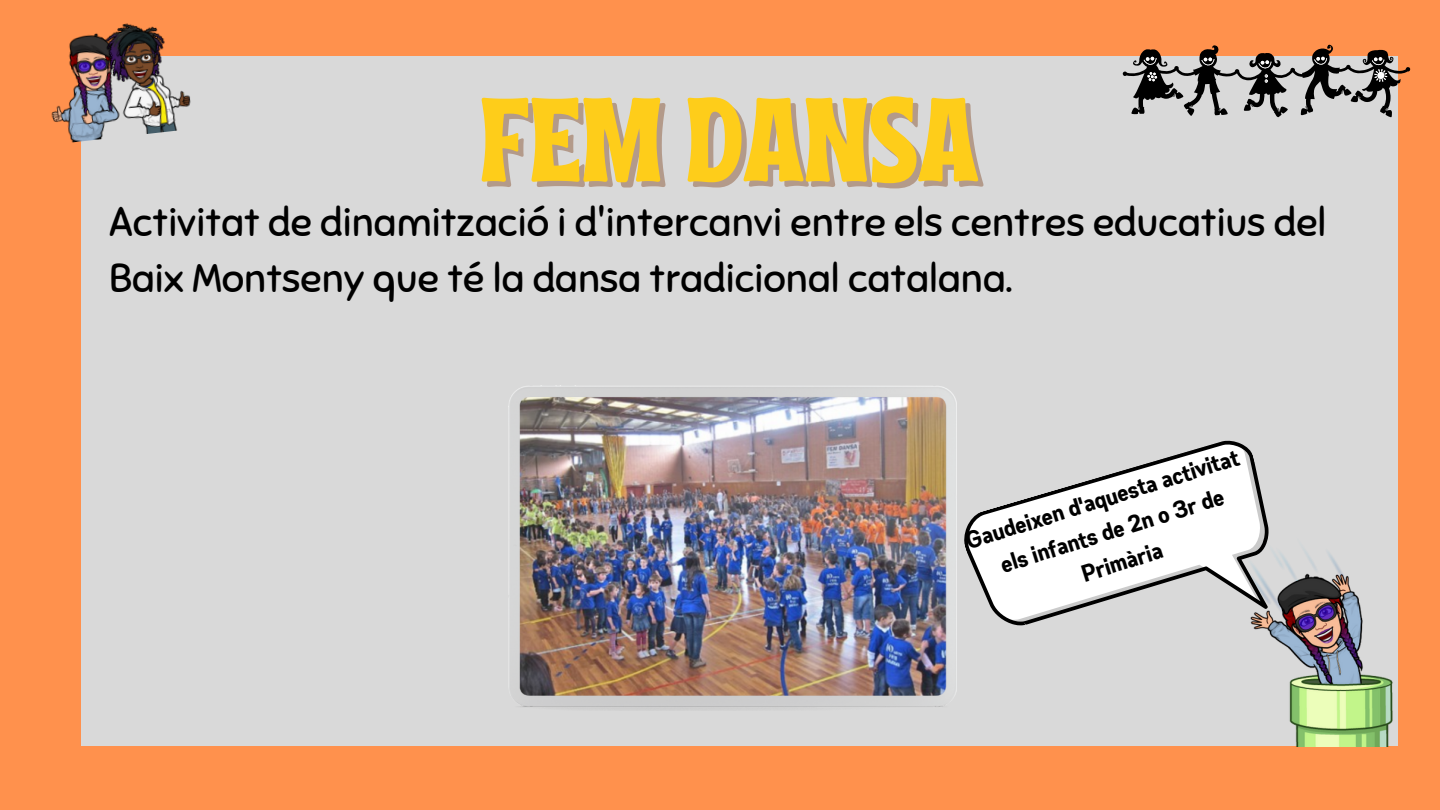
<style>
.page{position:relative;width:1440px;height:810px;background:#ff914d}
.page>*{position:absolute;margin:0;border:0;box-sizing:border-box;transform-origin:0 0}
.t1{font:119px "Ayr Tropika Island Int";color:#fecd1a}
.t2{font:39.8px/55.7px "Sniglet";color:#000}
.t3{font:700 24px/33px "Gabriel Sans Cond";color:#000;text-align:center}
</style>
<div class="page">
<div style="left:81px;top:57px;width:1317px;height:689px;background:#d9d9d9"></div>
<img style="left:51px;top:34px;width:51px;height:109px">
<img style="left:90px;top:23px;width:123px;height:116px">
<img style="left:508px;top:386px;width:449px;height:323px">
<img style="left:1289px;top:551px;width:104px;height:195px">
<svg style="left:964px;top:440px;width:332px;height:246px"></svg>
<svg style="left:1122px;top:45px;width:288px;height:72px"></svg>
<h1 class="t1" style="left:479px;top:27px;width:501px">FEM DANSA</h1>
<p class="t2" style="left:109px;top:195px;width:1219px">Activitat de dinamització i d'intercanvi entre els centres educatius del<br>Baix Montseny que té la dansa tradicional catalana.</p>
<p class="t3" style="left:963px;top:526px;width:286px;rotate:-17deg">Gaudeixen d'aquesta activitat els infants de 2n o 3r de<br>Primària</p>
</div>
